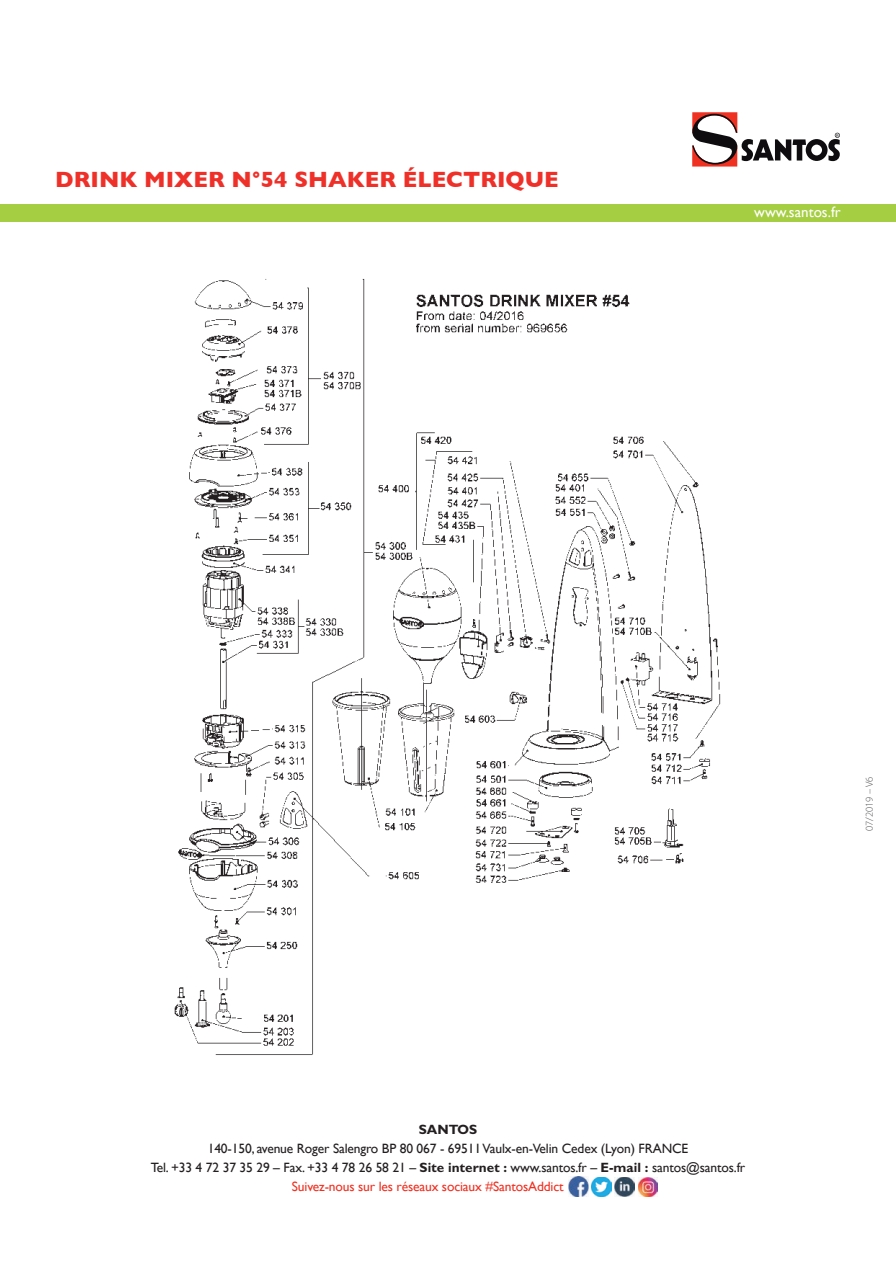
<style>
.page{position:relative;width:896px;height:1266px;background:#fff}
.page>*{position:absolute;margin:0;border:0;box-sizing:border-box;transform-origin:0 0}
.t1{font:700 22.5px "Gill Sans";color:#ef3029}
.t2{font:15px "Gill Sans";color:#fff}
.t3{font:13.5px "Gill Sans";letter-spacing:-.01em;color:#231f20}
.t4{font:13.5px "Gill Sans";letter-spacing:-.01em;color:#ef3122}
.t5{font:700 13.5px "Gill Sans MT Pro";color:#231f20}
.t6{font:300 10.5px "Myriad Pro";color:#57585a}
.t7{font:3.75px "Arial";color:#0f0c10}
.s1{font-family:"Gill Sans MT Pro";font-weight:700}
</style>
<div class="page">
<img style="left:174px;top:278px;width:547px;height:777px">
<img style="left:568px;top:1176px;width:20px;height:20px">
<img style="left:591px;top:1177px;width:20px;height:19px">
<img style="left:615px;top:1177px;width:19px;height:19px">
<img style="left:638px;top:1177px;width:19px;height:19px">
<div style="left:0;top:204px;width:895px;height:17px;background:#a5ce43"></div>
<svg style="left:692px;top:112px;width:147px;height:54px"></svg>
<h1 class="t1" style="left:55px;top:161px;width:505px">DRINK MIXER N°54 SHAKER ÉLECTRIQUE</h1>
<p class="t7" style="left:835px;top:133px;width:4px">R</p>
<p class="t2" style="left:754px;top:203px;width:88px">www.santos.fr</p>
<p class="t5" style="left:418px;top:1120px;width:60px">SANTOS</p>
<p class="t3" style="left:208px;top:1140px;width:482px">140-150, avenue Roger Salengro BP 80 067 - 69511 Vaulx-en-Velin Cedex (Lyon) FRANCE</p>
<p class="t3" style="left:151px;top:1159px;width:596px">Tel. +33 4 72 37 35 29 – Fax. +33 4 78 26 58 21 – <span class="s1">Site internet :</span> www.santos.fr – <span class="s1">E-mail :</span> santos@santos.fr</p>
<p class="t4" style="left:292px;top:1178px;width:273px">Suivez-nous sur les réseaux sociaux #SantosAddict</p>
<p class="t6" style="left:863px;top:830px;width:56px;rotate:-90deg">07/2019 – V6</p>
</div>
